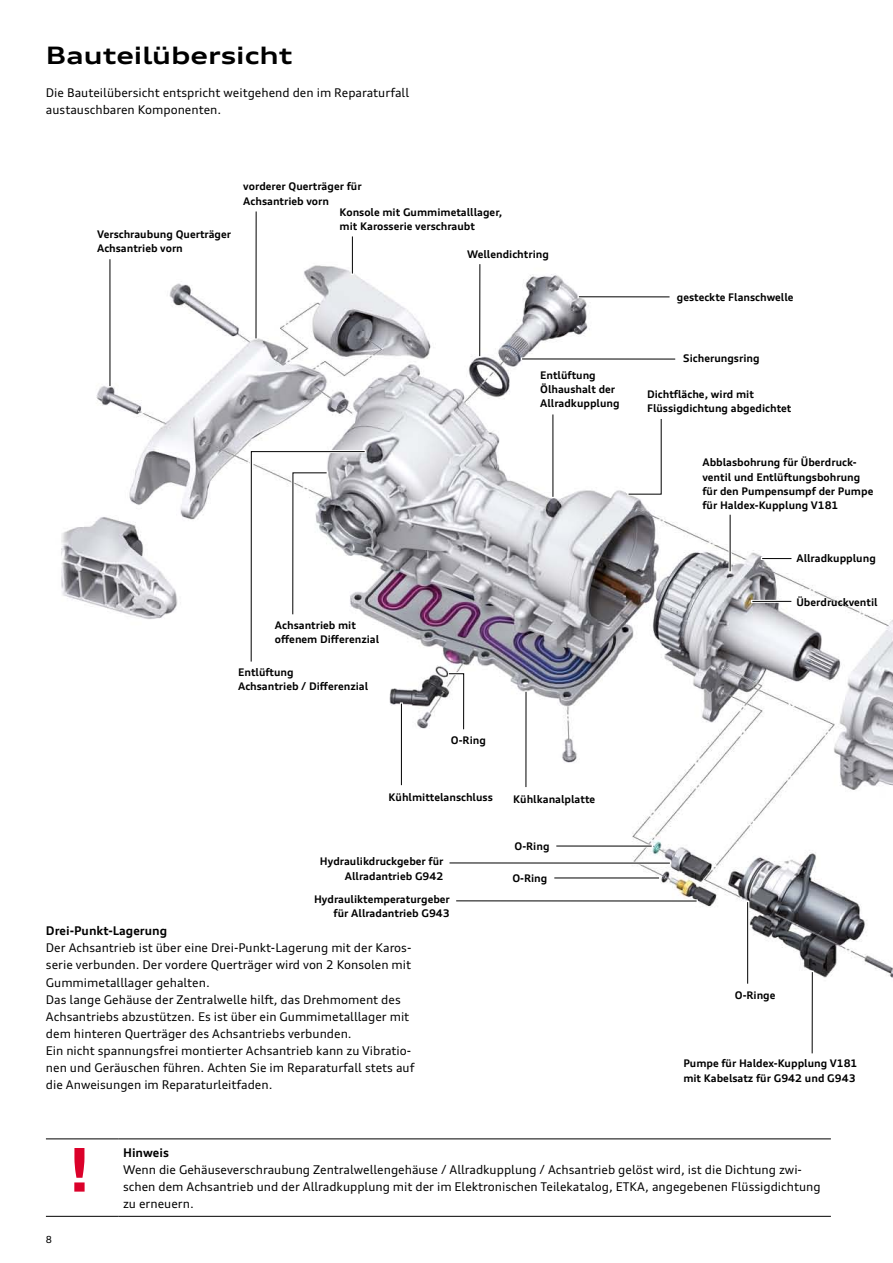
<style>
.page{position:relative;width:893px;height:1263px;background:#fff}
.page>*{position:absolute;margin:0;border:0;box-sizing:border-box;transform-origin:0 0}
.t1{font:700 expanded 60.75px "Audi Type";color:#db012a}
.t2{font:700 expanded 24px "Audi Type";color:#000}
.t3{font:12px/17.1px "Audi Type";color:#000}
.t4{font:700 12px "Audi Type";color:#000}
.t5{font:700 10.5px/14.2px "Audi Type";color:#000}
.t6{font:9.75px "Audi Type";color:#000}
</style>
<div class="page">
<img style="left:45px;top:265px;width:848px;height:952px">
<hr style="left:255px;top:211px;width:3px;height:128px;background:#fff">
<hr style="left:256px;top:212px;width:1px;height:126px;background:#000">
<hr style="left:108px;top:259px;width:3px;height:128px;background:#fff">
<hr style="left:110px;top:260px;width:1px;height:126px;background:#000">
<svg style="left:248px;top:449px;width:121px;height:213px"></svg>
<hr style="left:478px;top:264px;width:3px;height:93px;background:#fff">
<hr style="left:479px;top:265px;width:1px;height:91px;background:#000">
<hr style="left:351px;top:236px;width:3px;height:39px;background:#fff">
<hr style="left:352px;top:237px;width:1px;height:36px;background:#000">
<hr style="left:578px;top:295px;width:92px;height:3px;background:#fff">
<hr style="left:579px;top:296px;width:90px;height:1px;background:#000">
<hr style="left:761px;top:557px;width:31px;height:3px;background:#fff">
<svg style="left:763px;top:558px;width:28px;height:1px"></svg>
<hr style="left:751px;top:600px;width:41px;height:3px;background:#fff">
<hr style="left:753px;top:601px;width:38px;height:1px;background:#000">
<hr style="left:521px;top:357px;width:156px;height:3px;background:#fff">
<hr style="left:523px;top:359px;width:152px;height:1px;background:#000">
<svg style="left:624px;top:414px;width:41px;height:83px"></svg>
<hr style="left:551px;top:414px;width:3px;height:84px;background:#fff">
<hr style="left:552px;top:415px;width:1px;height:81px;background:#000">
<hr style="left:746px;top:901px;width:3px;height:84px;background:#fff">
<hr style="left:747px;top:902px;width:1px;height:81px;background:#000">
<hr style="left:811px;top:971px;width:3px;height:83px;background:#fff">
<hr style="left:812px;top:973px;width:1px;height:80px;background:#000">
<hr style="left:400px;top:702px;width:3px;height:84px;background:#fff">
<hr style="left:401px;top:704px;width:1px;height:81px;background:#000">
<hr style="left:524px;top:690px;width:3px;height:98px;background:#fff">
<hr style="left:526px;top:692px;width:1px;height:94px;background:#000">
<hr style="left:728px;top:514px;width:3px;height:59px;background:#fff">
<hr style="left:730px;top:515px;width:1px;height:56px;background:#000">
<hr style="left:555px;top:844px;width:98px;height:3px;background:#fff">
<hr style="left:557px;top:846px;width:94px;height:1px;background:#000">
<hr style="left:553px;top:876px;width:107px;height:3px;background:#fff">
<hr style="left:555px;top:877px;width:104px;height:1px;background:#000">
<hr style="left:446px;top:861px;width:225px;height:3px;background:#fff">
<hr style="left:450px;top:862px;width:219px;height:1px;background:#000">
<hr style="left:453px;top:899px;width:245px;height:3px;background:#fff">
<hr style="left:457px;top:900px;width:239px;height:1px;background:#000">
<svg style="left:445px;top:671px;width:22px;height:62px"></svg>
<hr style="left:46px;top:1138px;width:73px;height:1px;background:#000">
<hr style="left:119px;top:1138px;width:712px;height:1px;background:#000">
<hr style="left:46px;top:1216px;width:73px;height:1px;background:#000">
<hr style="left:119px;top:1216px;width:712px;height:1px;background:#000">
<h2 class="t2" style="left:46px;top:41px;width:248px">Bauteilübersicht</h2>
<p class="t3" style="left:46px;top:84px;width:365px">Die Bauteilübersicht entspricht weitgehend den im Reparaturfall austauschbaren Komponenten.</p>
<p class="t5" style="left:97px;top:227px;width:136px">Verschraubung Querträger<br>Achsantrieb vorn</p>
<p class="t5" style="left:243px;top:179px;width:120px">vorderer Querträger für<br>Achsantrieb vorn</p>
<p class="t5" style="left:340px;top:205px;width:164px">Konsole mit Gummimetalllager, mit Karosserie verschraubt</p>
<p class="t5" style="left:467px;top:247px;width:83px">Wellendichtring</p>
<p class="t5" style="left:540px;top:368px;width:81px">Entlüftung<br>Ölhaushalt der<br>Allradkupplung</p>
<p class="t5" style="left:275px;top:618px;width:106px">Achsantrieb mit offenem Differenzial</p>
<p class="t5" style="left:238px;top:665px;width:132px">Entlüftung<br>Achsantrieb / Differenzial</p>
<p class="t5" style="left:451px;top:733px;width:37px">O-Ring</p>
<p class="t5" style="left:389px;top:790px;width:106px">Kühlmittelanschluss</p>
<p class="t5" style="left:320px;top:854px;width:125px;text-align:right">Hydraulikdruckgeber für<br>Allradantrieb G942</p>
<p class="t5" style="left:314px;top:892px;width:137px;text-align:right">Hydrauliktemperaturgeber für Allradantrieb G943</p>
<p class="t4" style="left:46px;top:923px;width:123px">Drei-Punkt-Lagerung</p>
<p class="t3" style="left:46px;top:939px;width:370px">Der Achsantrieb ist über eine Drei-Punkt-Lagerung mit der Karos&shy;serie verbunden. Der vordere Querträger wird von 2 Konsolen mit Gummimetalllager gehalten.<br>Das lange Gehäuse der Zentralwelle hilft, das Drehmoment des Achsantriebs abzustützen. Es ist über ein Gummimetalllager mit dem hinteren Querträger des Achsantriebs verbunden.<br>Ein nicht spannungsfrei montierter Achsantrieb kann zu Vibratio&shy;nen und Geräuschen führen. Achten Sie im Reparaturfall stets auf die Anweisungen im Reparaturleitfaden.</p>
<p class="t5" style="left:513px;top:792px;width:83px">Kühlkanalplatte</p>
<p class="t5" style="left:514px;top:839px;width:37px">O-Ring</p>
<p class="t5" style="left:512px;top:871px;width:37px">O-Ring</p>
<p class="t5" style="left:677px;top:290px;width:118px">gesteckte Flanschwelle</p>
<p class="t5" style="left:683px;top:351px;width:78px">Sicherungsring</p>
<p class="t5" style="left:647px;top:387px;width:146px">Dichtfläche, wird mit<br>Flüssigdichtung abgedichtet</p>
<p class="t5" style="left:702px;top:455px;width:172px">Abblasbohrung für Überdruck&shy;ventil und Entlüftungsbohrung für den Pumpensumpf der Pumpe für Haldex-Kupplung V181</p>
<p class="t5" style="left:796px;top:551px;width:81px">Allradkupplung</p>
<p class="t5" style="left:796px;top:595px;width:83px">Überdruckventil</p>
<p class="t5" style="left:735px;top:988px;width:42px">O-Ringe</p>
<p class="t5" style="left:683px;top:1056px;width:176px">Pumpe für Haldex-Kupplung V181 mit Kabelsatz für G942 und G943</p>
<p class="t6" style="left:46px;top:1233px;width:8px">8</p>
<h1 class="t1" style="left:67px;top:1131px;width:26px">!</h1>
<p class="t4" style="left:123px;top:1145px;width:47px">Hinweis</p>
<p class="t3" style="left:123px;top:1160px;width:699px">Wenn die Gehäuseverschraubung Zentralwellengehäuse / Allradkupplung / Achsantrieb gelöst wird, ist die Dichtung zwi&shy;schen dem Achsantrieb und der Allradkupplung mit der im Elektronischen Teilekatalog, ETKA, angegebenen Flüssigdichtung zu erneuern.</p>
</div>
